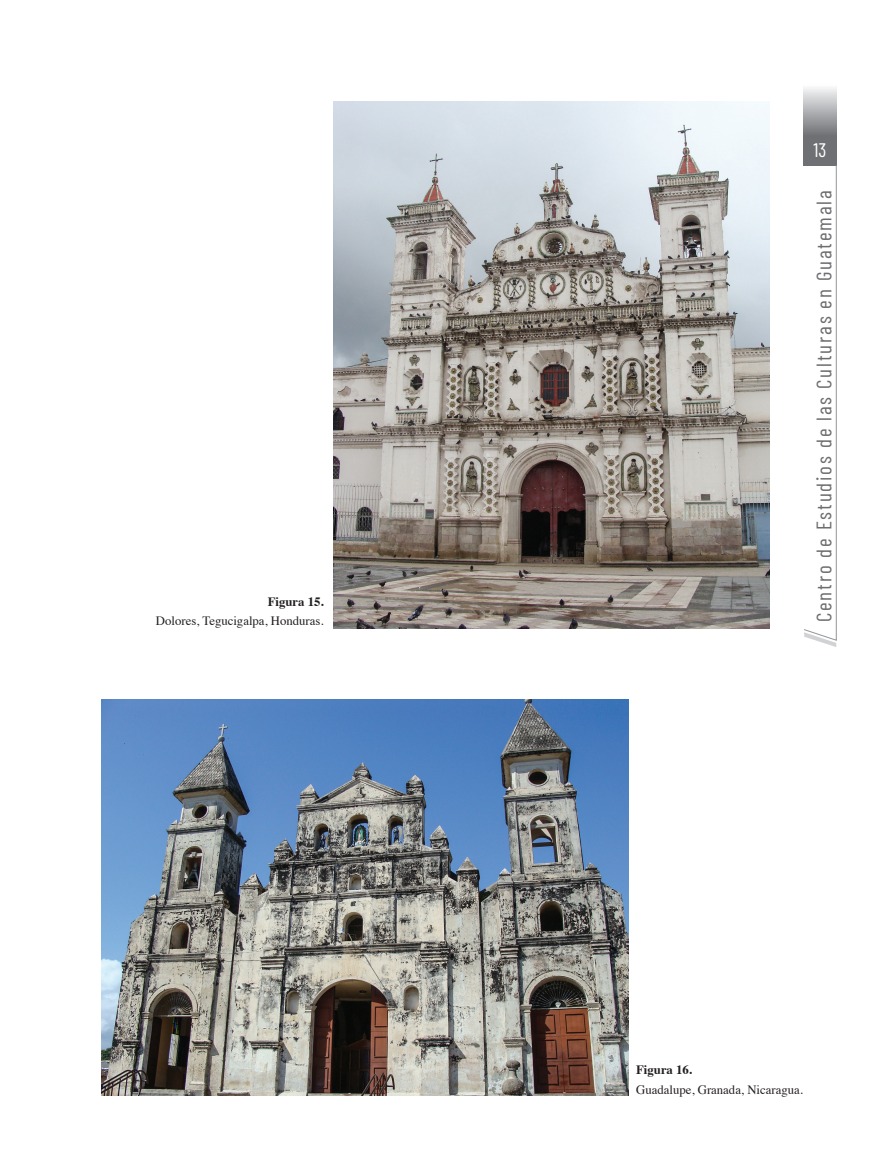
<style>
.page{position:relative;width:891px;height:1161px;background:#fff}
.page>*{position:absolute;margin:0;border:0;box-sizing:border-box;transform-origin:0 0}
.t1{font:21px "Barlow Condensed";letter-spacing:.09em;color:#6c6d70}
.t2{font:19.5px "Barlow Condensed";color:#fff}
.t3{font:12.75px "Times";color:#231f20}
.t4{font:700 12.75px "Times";color:#231f20}
</style>
<div class="page">
<svg style="left:803px;top:88px;width:34px;height:76px;background:#97989b"></svg>
<svg style="left:803px;top:164px;width:34px;height:483px"></svg>
<img style="left:101px;top:700px;width:527px;height:395px">
<img style="left:333px;top:101px;width:437px;height:528px">
<p class="t4" style="left:268px;top:590px;width:57px">Figura 15.</p>
<p class="t3" style="left:156px;top:609px;width:169px">Dolores, Tegucigalpa, Honduras.</p>
<h2 class="t2" style="left:813px;top:136px;width:14px">13</h2>
<h1 class="t1" style="left:809px;top:622px;width:433px;rotate:-90deg">Centro de Estudios de las Culturas en Guatemala</h1>
<p class="t4" style="left:636px;top:1058px;width:57px">Figura 16.</p>
<p class="t3" style="left:636px;top:1077px;width:168px">Guadalupe, Granada, Nicaragua.</p>
</div>
